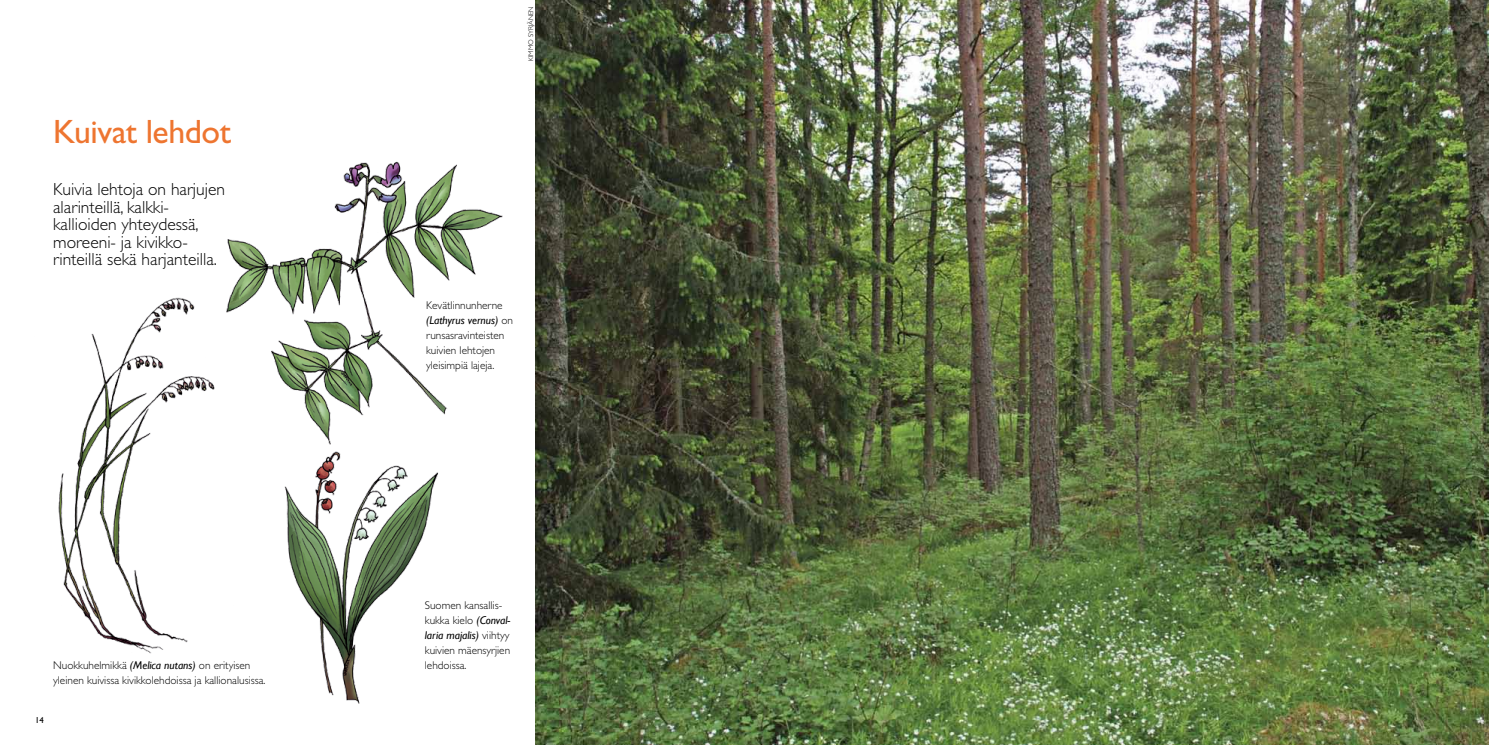
<style>
.page{position:relative;width:1489px;height:745px;background:#fff}
.page>*{position:absolute;margin:0;border:0;box-sizing:border-box;transform-origin:0 0}
.t1{font:33.75px "Gill Sans Std";letter-spacing:-.015em;color:#ee7530}
.t2{font:300 17.5px/17.5px "Gill Sans Std";color:#000}
.t3{font:300 11.25px/15px "Gill Sans Std";color:#000}
.t4{font:italic 11.25px "Gill Sans";color:#000}
.t5{font:8.75px "Gill Sans Std";color:#000}
.t6{font:300 6.88px "Gill Sans Std";color:#000}
.s1{font-family:"Gill Sans Std";font-weight:300;font-style:normal}
.s2{font-family:"Gill Sans";font-weight:400;font-style:italic}
</style>
<div class="page">
<img style="left:227px;top:161px;width:276px;height:271px">
<img style="left:58px;top:270px;width:197px;height:384px">
<img style="left:284px;top:432px;width:154px;height:272px">
<img style="left:535px;top:0;width:953px;height:744px">
<h1 class="t1" style="left:53px;top:112px;width:179px">Kuivat lehdot</h1>
<h2 class="t2" style="left:53px;top:181px;width:173px">Kuivia lehtoja on harjujen alarinteillä, kalkki&shy;kallioiden yhteydessä, moreeni- ja kivikko&shy;rinteillä sekä harjanteilla.</h2>
<p class="t6" style="left:527px;top:61px;width:56px;rotate:-90deg">KIMMO SYRJÄNEN</p>
<p class="t3" style="left:426px;top:297px;width:78px">Kevätlinnunherne</p>
<p class="t4" style="left:426px;top:313px;width:88px">(Lathyrus vernus) <span class="s1">on</span></p>
<p class="t3" style="left:426px;top:327px;width:80px">runsasravinteisten kuivien lehtojen yleisimpiä lajeja.</p>
<p class="t3" style="left:425px;top:597px;width:87px">Suomen kansallis&shy;kukka kielo <span class="s2">(Conval-</span></p>
<p class="t4" style="left:425px;top:628px;width:86px">laria majalis) <span class="s1">viihtyy</span></p>
<p class="t3" style="left:425px;top:642px;width:87px">kuivien mäensyrjien</p>
<p class="t3" style="left:53px;top:657px;width:199px">Nuokkuhelmikkä <span class="s2">(Melica nutans)</span> on erityisen</p>
<p class="t3" style="left:425px;top:657px;width:43px">lehdoissa.</p>
<p class="t3" style="left:53px;top:672px;width:214px">yleinen kuivissa kivikkolehdoissa ja kallionalusissa.</p>
<p class="t5" style="left:35px;top:715px;width:10px">14</p>
</div>
